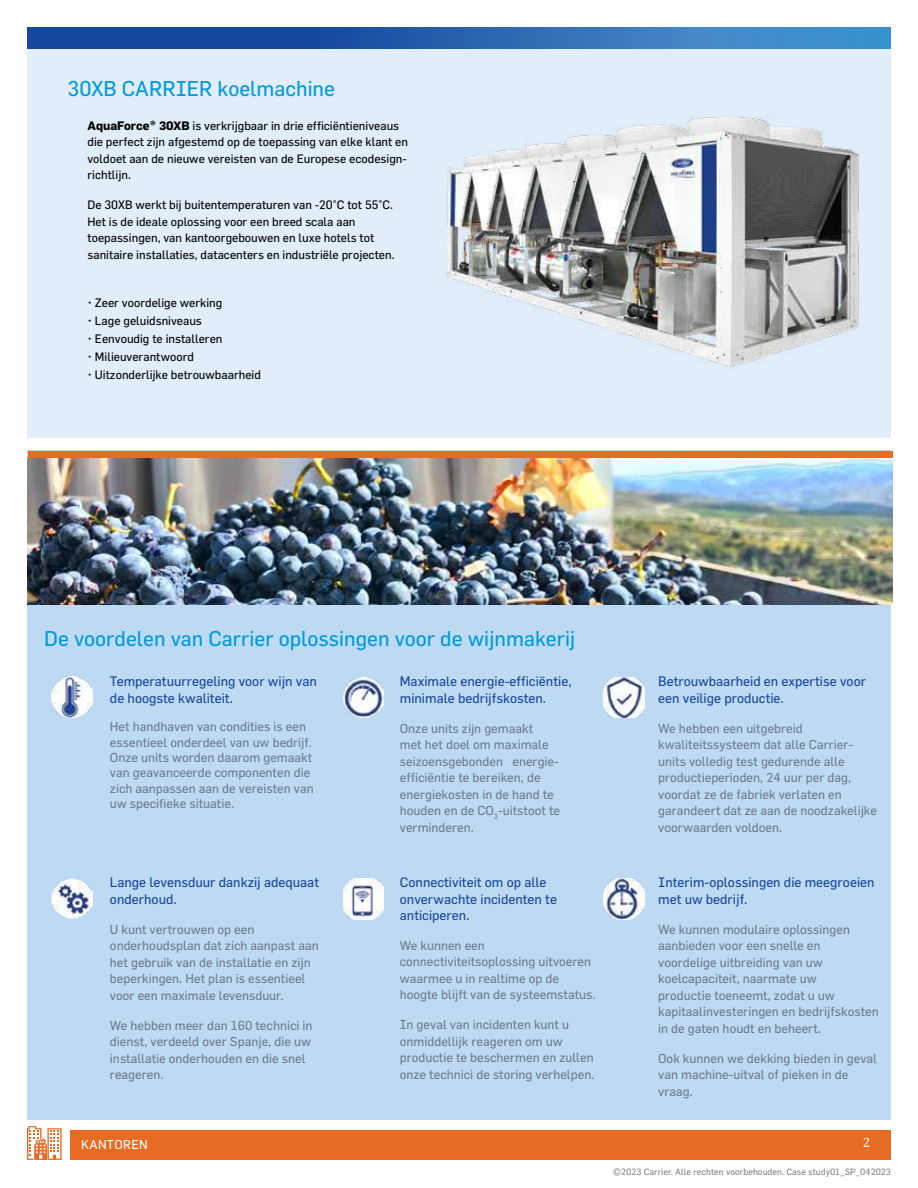
<style>
.page{position:relative;width:918px;height:1188px;background:#fff}
.page>*{position:absolute;margin:0;border:0;box-sizing:border-box;transform-origin:0 0}
.t1{font:21px "Flama";color:#009ada}
.t2{font:13.5px/16.2px "Flama";color:#17479e}
.t3{font:13.5px "Cambria";color:#fff}
.t4{font:12.75px/16.5px "Flama";color:#6e7b8e}
.t5{font:12.6px "Flama";letter-spacing:.025em;color:#fff}
.t6{font:12px/16.5px "Flama";color:#000}
.t7{font:9px "Flama";color:#808285}
.s1{font-weight:700}
</style>
<div class="page">
<div style="left:27px;top:45px;width:864px;height:393px;background:#e1edf9"></div>
<div style="left:28px;top:451px;width:863px;height:669px;background:#bddaf2"></div>
<svg style="left:27px;top:27px;width:864px;height:21px;background:#2964b1"></svg>
<div style="left:28px;top:451px;width:864px;height:7px;background:#e76a25"></div>
<div style="left:71px;top:1131px;width:820px;height:29px;background:#e76a25"></div>
<svg style="left:27px;top:1126px;width:35px;height:34px"></svg>
<img style="left:445px;top:115px;width:416px;height:254px">
<img style="left:28px;top:458px;width:864px;height:147px">
<img style="left:52px;top:677px;width:40px;height:41px">
<img style="left:343px;top:677px;width:41px;height:41px">
<img style="left:604px;top:677px;width:40px;height:41px">
<img style="left:52px;top:878px;width:40px;height:41px">
<img style="left:343px;top:878px;width:41px;height:41px">
<img style="left:604px;top:878px;width:40px;height:41px">
<h1 class="t1" style="left:68px;top:76px;width:269px">30XB CARRIER koelmachine</h1>
<p class="t6" style="left:87px;top:117px;width:322px"><span class="s1">AquaForce® 30XB</span> is verkrijgbaar in drie efficiëntieniveaus die perfect zijn afgestemd op de toepassing van elke klant en voldoet aan de nieuwe vereisten van de Europese ecodesign&shy;richtlijn.</p>
<p class="t6" style="left:87px;top:196px;width:309px">De 30XB werkt bij buitentemperaturen van -20°C tot 55°C.<br>Het is de ideale oplossing voor een breed scala aan toepassingen, van kantoorgebouwen en luxe hotels tot sanitaire installaties, datacenters en industriële projecten.</p>
<p class="t6" style="left:87px;top:294px;width:136px">• Zeer voordelige werking</p>
<p class="t6" style="left:87px;top:312px;width:116px">• Lage geluidsniveaus</p>
<p class="t6" style="left:87px;top:330px;width:137px">• Eenvoudig te installeren</p>
<p class="t6" style="left:87px;top:348px;width:108px">• Milieuverantwoord</p>
<p class="t6" style="left:87px;top:366px;width:175px">• Uitzonderlijke betrouwbaarheid</p>
<h1 class="t1" style="left:44px;top:626px;width:533px">De voordelen van Carrier oplossingen voor de wijnmakerij</h1>
<p class="t2" style="left:110px;top:673px;width:209px">Temperatuurregeling voor wijn van de hoogste kwaliteit.</p>
<p class="t4" style="left:110px;top:719px;width:205px;line-height:15.3px">Het handhaven van condities is een essentieel onderdeel van uw bedrijf.<br>Onze units worden daarom gemaakt van geavanceerde componenten die zich aanpassen aan de vereisten van uw specifieke situatie.</p>
<p class="t2" style="left:110px;top:874px;width:211px">Lange levensduur dankzij adequaat onderhoud.</p>
<p class="t4" style="left:110px;top:921px;width:210px">U kunt vertrouwen op een onderhoudsplan dat zich aanpast aan het gebruik van de installatie en zijn beperkingen. Het plan is essentieel voor een maximale levensduur.</p>
<p class="t4" style="left:110px;top:1017px;width:204px">We hebben meer dan 160 technici in dienst, verdeeld over Spanje, die uw installatie onderhouden en die snel reageren.</p>
<p class="t2" style="left:400px;top:673px;width:173px">Maximale energie-efficiëntie, minimale bedrijfskosten.</p>
<p class="t4" style="left:400px;top:719px;width:162px">Onze units zijn gemaakt<br>met het doel om maximale seizoensgebonden energie&shy;efficiëntie te bereiken, de energiekosten in de hand te houden en de CO<sub>2</sub>-uitstoot te verminderen.</p>
<p class="t2" style="left:400px;top:874px;width:159px">Connectiviteit om op alle onverwachte incidenten te anticiperen.</p>
<p class="t4" style="left:400px;top:937px;width:197px">We kunnen een connectiviteitsoplossing uitvoeren waarmee u in realtime op de hoogte blijft van de systeemstatus.</p>
<p class="t4" style="left:400px;top:1016px;width:196px">In geval van incidenten kunt u onmiddellijk reageren om uw productie te beschermen en zullen onze technici de storing verhelpen.</p>
<p class="t2" style="left:658px;top:673px;width:209px">Betrouwbaarheid en expertise voor een veilige productie.</p>
<p class="t4" style="left:658px;top:719px;width:220px">We hebben een uitgebreid kwaliteitssysteem dat alle Carrier&shy;units volledig test gedurende alle productieperioden, 24 uur per dag, voordat ze de fabriek verlaten en garandeert dat ze aan de noodzakelijke voorwaarden voldoen.</p>
<p class="t2" style="left:658px;top:874px;width:218px">Interim-oplossingen die meegroeien met uw bedrijf.</p>
<p class="t4" style="left:658px;top:921px;width:222px">We kunnen modulaire oplossingen aanbieden voor een snelle en voordelige uitbreiding van uw koelcapaciteit, naarmate uw<br>productie toeneemt, zodat u uw kapitaalinvesteringen en bedrijfskosten in de gaten houdt en beheert.</p>
<p class="t4" style="left:658px;top:1050px;width:220px">Ook kunnen we dekking bieden in geval van machine-uitval of pieken in de vraag.</p>
<p class="t5" style="left:81px;top:1137px;width:68px">KANTOREN</p>
<p class="t3" style="left:863px;top:1134px;width:9px">2</p>
<p class="t7" style="left:613px;top:1166px;width:280px">©2023 Carrier. Alle rechten voorbehouden. Case study01_SP_042023</p>
</div>
